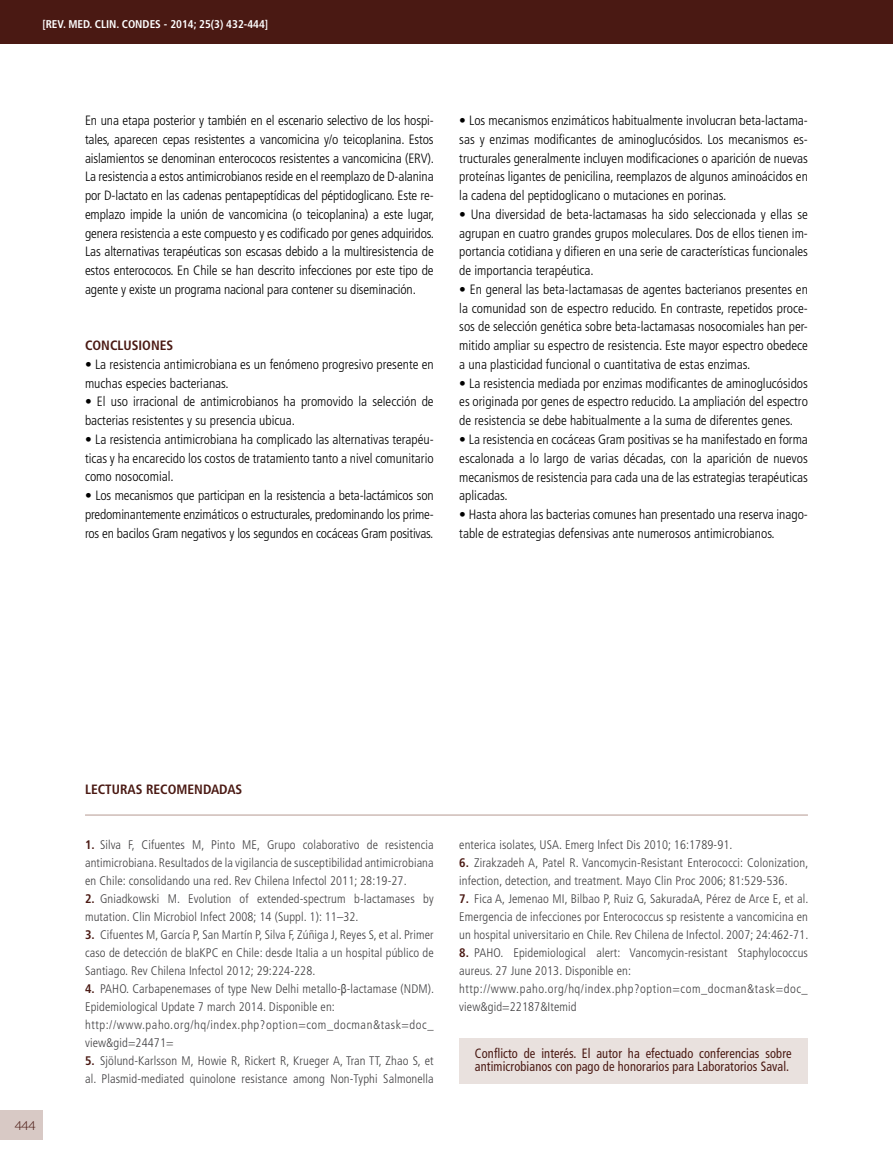
<style>
.page{position:relative;width:893px;height:1170px;background:#fff}
.page>*{position:absolute;margin:0;border:0;box-sizing:border-box;transform-origin:0 0}
.t1{font:300 condensed 13.5px/18.8px "Frutiger";color:#000;text-align:justify}
.t2{font:condensed 13.5px/13.5px "Frutiger";letter-spacing:.01em;color:#4a1913;scale:.92 1}
.t3{font:700 condensed 13.5px "Frutiger";color:#4a1913}
.t4{font:300 13.5px "Myriad Pro";color:#4a1913;scale:1.1 1}
.t5{font:300 condensed 12.45px/18px "Frutiger";letter-spacing:.01em;color:#414042}
.t6{font:700 condensed 11.25px "Frutiger";color:#fff}
.s1{font-weight:700;color:#4a1913}
.s2{font-family:"Arial Narrow";font-weight:400;font-stretch:normal}
</style>
<div class="page">
<div style="left:0;top:1110px;width:43px;height:30px;background:#d8c9c5"></div>
<div style="left:0;top:0;width:893px;height:44px;background:#4a1913"></div>
<hr style="left:85px;top:814px;width:723px;height:1px;background:#cebbb6">
<div style="left:459px;top:1037px;width:349px;height:46px;background:#e9e1de"></div>
<p class="t6" style="left:42px;top:17px;width:227px">[REV. MED. CLIN. CONDES - 2014; 25(3) 432-444]</p>
<p class="t1" style="left:85px;top:111px;width:351px">En una etapa posterior y también en el escenario selectivo de los hospi&shy;tales, aparecen cepas resistentes a vancomicina y/o teicoplanina. Estos aislamientos se denominan enterococos resistentes a vancomicina (ERV).<br>La resistencia a estos antimicrobianos reside en el reemplazo de D-alanina por D-lactato en las cadenas pentapeptídicas del péptidoglicano. Este re&shy;emplazo impide la unión de vancomicina (o teicoplanina) a este lugar, genera resistencia a este compuesto y es codificado por genes adquiridos.<br>Las alternativas terapéuticas son escasas debido a la multiresistencia de estos enterococos. En Chile se han descrito infecciones por este tipo de agente y existe un programa nacional para contener su diseminación.</p>
<p class="t3" style="left:85px;top:337px;width:16px">CONCLUSIONES</p>
<p class="t1" style="left:85px;top:355px;width:350px">• La resistencia antimicrobiana es un fenómeno progresivo presente en muchas especies bacterianas.</p>
<p class="t1" style="left:85px;top:392px;width:350px">• El uso irracional de antimicrobianos ha promovido la selección de bacterias resistentes y su presencia ubicua.</p>
<p class="t1" style="left:85px;top:430px;width:350px">• La resistencia antimicrobiana ha complicado las alternativas terapéu&shy;ticas y ha encarecido los costos de tratamiento tanto a nivel comunitario como nosocomial.</p>
<p class="t1" style="left:85px;top:486px;width:350px">• Los mecanismos que participan en la resistencia a beta-lactámicos son predominantemente enzimáticos o estructurales, predominando los prime&shy;ros en bacilos Gram negativos y los segundos en cocáceas Gram positivas.</p>
<p class="t1" style="left:459px;top:111px;width:350px">• Los mecanismos enzimáticos habitualmente involucran beta-lactama&shy;sas y enzimas modificantes de aminoglucósidos. Los mecanismos es&shy;tructurales generalmente incluyen modificaciones o aparición de nuevas proteínas ligantes de penicilina, reemplazos de algunos aminoácidos en la cadena del peptidoglicano o mutaciones en porinas.</p>
<p class="t1" style="left:459px;top:205px;width:350px">• Una diversidad de beta-lactamasas ha sido seleccionada y ellas se agrupan en cuatro grandes grupos moleculares. Dos de ellos tienen im&shy;portancia cotidiana y difieren en una serie de características funcionales de importancia terapéutica.</p>
<p class="t1" style="left:459px;top:280px;width:350px">• En general las beta-lactamasas de agentes bacterianos presentes en la comunidad son de espectro reducido. En contraste, repetidos proce&shy;sos de selección genética sobre beta-lactamasas nosocomiales han per&shy;mitido ampliar su espectro de resistencia. Este mayor espectro obedece a una plasticidad funcional o cuantitativa de estas enzimas.</p>
<p class="t1" style="left:459px;top:374px;width:350px">• La resistencia mediada por enzimas modificantes de aminoglucósidos es originada por genes de espectro reducido. La ampliación del espectro de resistencia se debe habitualmente a la suma de diferentes genes.</p>
<p class="t1" style="left:459px;top:430px;width:350px">• La resistencia en cocáceas Gram positivas se ha manifestado en forma escalonada a lo largo de varias décadas, con la aparición de nuevos mecanismos de resistencia para cada una de las estrategias terapéuticas aplicadas.</p>
<p class="t1" style="left:459px;top:505px;width:350px">• Hasta ahora las bacterias comunes han presentado una reserva inago&shy;table de estrategias defensivas ante numerosos antimicrobianos.</p>
<p class="t4" style="left:15px;top:1117px;width:21px">444</p>
<p class="t3" style="left:85px;top:781px;width:159px">LECTURAS RECOMENDADAS</p>
<p class="t5" style="left:85px;top:835px;width:350px;text-align:justify"><span class="s1">1.</span> Silva F, Cifuentes M, Pinto ME, Grupo colaborativo de resistencia antimicrobiana. Resultados de la vigilancia de susceptibilidad antimicrobiana en Chile: consolidando una red. Rev Chilena Infectol 2011; 28:19-27.</p>
<p class="t5" style="left:85px;top:889px;width:350px"><span class="s1">2.</span> Gniadkowski M. Evolution of extended-spectrum b-lactamases by mutation. Clin Microbiol Infect 2008; 14 (Suppl. 1): 11–32.</p>
<p class="t5" style="left:85px;top:925px;width:350px;text-align:justify"><span class="s1">3.</span> Cifuentes M, García P, San Martín P, Silva F, Zúñiga J, Reyes S, et al. Primer caso de detección de blaKPC en Chile: desde Italia a un hospital público de Santiago. Rev Chilena Infectol 2012; 29:224-228.</p>
<p class="t5" style="left:85px;top:979px;width:351px"><span class="s1">4.</span> PAHO. Carbapenemases of type New Delhi metallo-<span class="s2">β</span>-lactamase (NDM).<br>Epidemiological Update 7 march 2014. Disponible en: http://www.paho.org/hq/index.php?option=com_docman&amp;task=doc_ view&amp;gid=24471=</p>
<p class="t5" style="left:85px;top:1051px;width:350px"><span class="s1">5.</span> Sjölund-Karlsson M, Howie R, Rickert R, Krueger A, Tran TT, Zhao S, et al. Plasmid-mediated quinolone resistance among Non-Typhi Salmonella</p>
<p class="t5" style="left:459px;top:835px;width:275px">enterica isolates, USA. Emerg Infect Dis 2010; 16:1789-91.</p>
<p class="t5" style="left:459px;top:853px;width:351px"><span class="s1">6.</span> Zirakzadeh A, Patel R. Vancomycin-Resistant Enterococci: Colonization, infection, detection, and treatment. Mayo Clin Proc 2006; 81:529-536.</p>
<p class="t5" style="left:459px;top:889px;width:351px;text-align:justify"><span class="s1">7.</span> Fica A, Jemenao MI, Bilbao P, Ruiz G, SakuradaA, Pérez de Arce E, et al.<br>Emergencia de infecciones por Enterococcus sp resistente a vancomicina en un hospital universitario en Chile. Rev Chilena de Infectol. 2007; 24:462-71.</p>
<p class="t5" style="left:459px;top:943px;width:350px"><span class="s1">8.</span> PAHO. Epidemiological alert: Vancomycin-resistant Staphylococcus aureus. 27 June 2013. Disponible en: http://www.paho.org/hq/index.php?option=com_docman&amp;task=doc_ view&amp;gid=22187&amp;Itemid</p>
<p class="t2" style="left:475px;top:1046px;width:346px">Conflicto de interés. El autor ha efectuado conferencias sobre antimicrobianos con pago de honorarios para Laboratorios Saval.</p>
</div>
